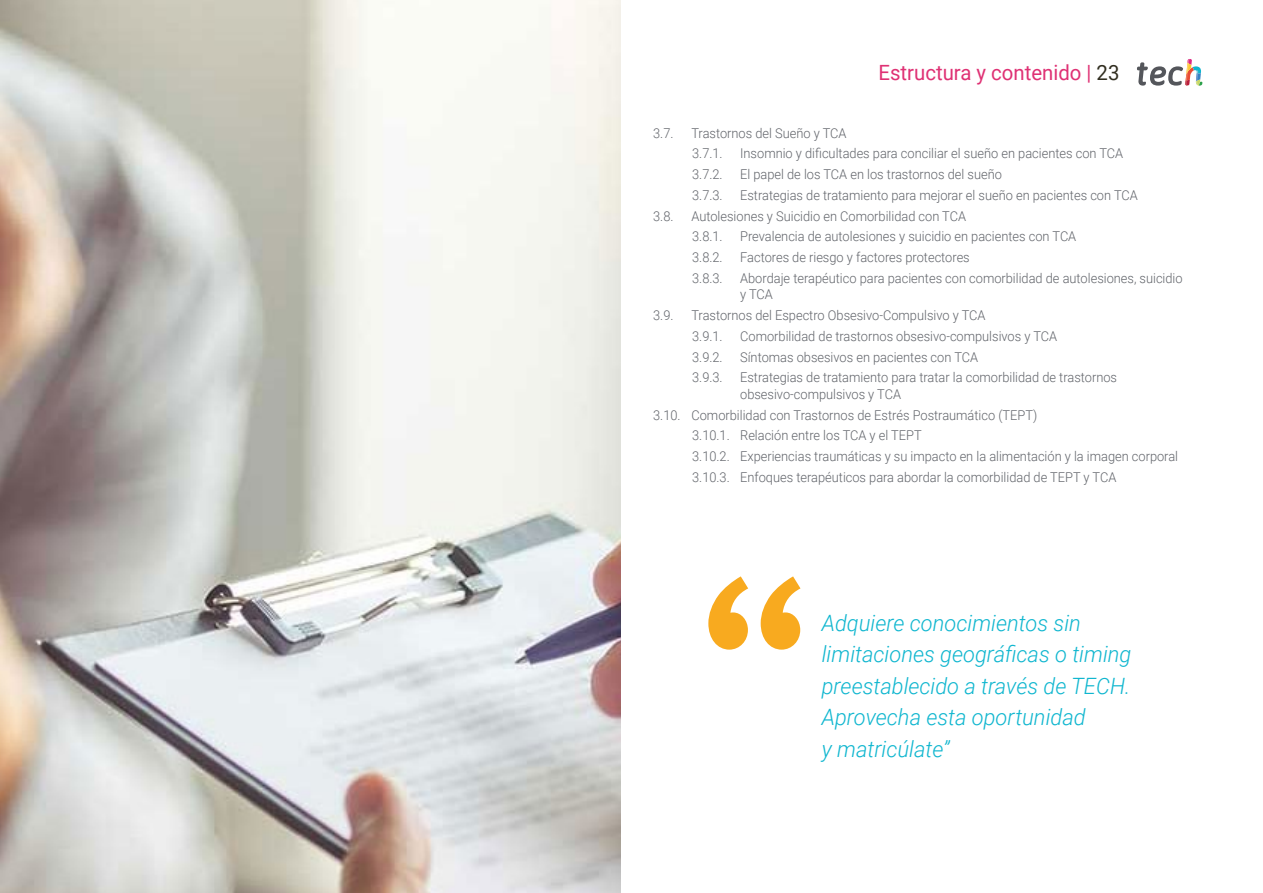
<style>
.page{position:relative;width:1263px;height:893px;background:#fff}
.page>*{position:absolute;margin:0;border:0;box-sizing:border-box;transform-origin:0 0}
.t1{font:italic 300 22.5px/31.5px "Roboto";color:#0fb6cf}
.t2{font:21px "Roboto";color:#df3174}
.t3{font:300 13.5px/20.7px "Roboto";color:#61646a;scale:.95 1}
.s1{color:#312e20}
</style>
<div class="page">
<img style="left:0;top:0;width:621px;height:893px">
<svg style="left:708px;top:576px;width:92px;height:74px"></svg>
<svg style="left:1137px;top:59px;width:65px;height:27px"></svg>
<h2 class="t2" style="left:878px;top:57px;width:242px">Estructura y contenido | <span class="s1">23</span></h2>
<p class="t3" style="left:653px;top:122px;width:23px">3.7.</p>
<p class="t3" style="left:691px;top:122px;width:165px">Trastornos del Sueño y TCA<br>3.7.1.</p>
<p class="t3" style="left:740px;top:143px;width:405px">Insomnio y dificultades para conciliar el sueño en pacientes con TCA</p>
<p class="t3" style="left:692px;top:164px;width:34px">3.7.2.</p>
<p class="t3" style="left:740px;top:164px;width:277px">El papel de los TCA en los trastornos del sueño</p>
<p class="t3" style="left:692px;top:184px;width:34px">3.7.3.</p>
<p class="t3" style="left:740px;top:184px;width:420px">Estrategias de tratamiento para mejorar el sueño en pacientes con TCA</p>
<p class="t3" style="left:653px;top:205px;width:23px">3.8.</p>
<p class="t3" style="left:691px;top:205px;width:291px">Autolesiones y Suicidio en Comorbilidad con TCA<br>3.8.1.</p>
<p class="t3" style="left:740px;top:226px;width:355px">Prevalencia de autolesiones y suicidio en pacientes con TCA</p>
<p class="t3" style="left:692px;top:247px;width:34px">3.8.2.</p>
<p class="t3" style="left:740px;top:247px;width:243px">Factores de riesgo y factores protectores</p>
<p class="t3" style="left:692px;top:267px;width:34px">3.8.3.</p>
<p class="t3" style="left:740px;top:269px;width:467px;line-height:16.5px">Abordaje terapéutico para pacientes con comorbilidad de autolesiones, suicidio y TCA</p>
<p class="t3" style="left:653px;top:305px;width:23px">3.9.</p>
<p class="t3" style="left:691px;top:305px;width:311px">Trastornos del Espectro Obsesivo-Compulsivo y TCA<br>3.9.1.</p>
<p class="t3" style="left:740px;top:325px;width:335px">Comorbilidad de trastornos obsesivo-compulsivos y TCA</p>
<p class="t3" style="left:692px;top:346px;width:34px">3.9.2.</p>
<p class="t3" style="left:740px;top:346px;width:252px">Síntomas obsesivos en pacientes con TCA</p>
<p class="t3" style="left:692px;top:367px;width:34px">3.9.3.</p>
<p class="t3" style="left:740px;top:369px;width:398px;line-height:16.5px">Estrategias de tratamiento para tratar la comorbilidad de trastornos obsesivo-compulsivos y TCA</p>
<p class="t3" style="left:692px;top:404px;width:513px;text-indent:-39px">3.10. Comorbilidad con Trastornos de Estrés Postraumático (TEPT)<br>3.10.1. Relación entre los TCA y el TEPT<br>3.10.2. Experiencias traumáticas y su impacto en la alimentación y la imagen corporal 3.10.3. Enfoques terapéuticos para abordar la comorbilidad de TEPT y TCA</p>
<h1 class="t1" style="left:822px;top:606px;width:311px">Adquiere conocimientos sin limitaciones geográficas o timing preestablecido a través de TECH.<br>Aprovecha esta oportunidad<br>y matricúlate”</h1>
</div>
